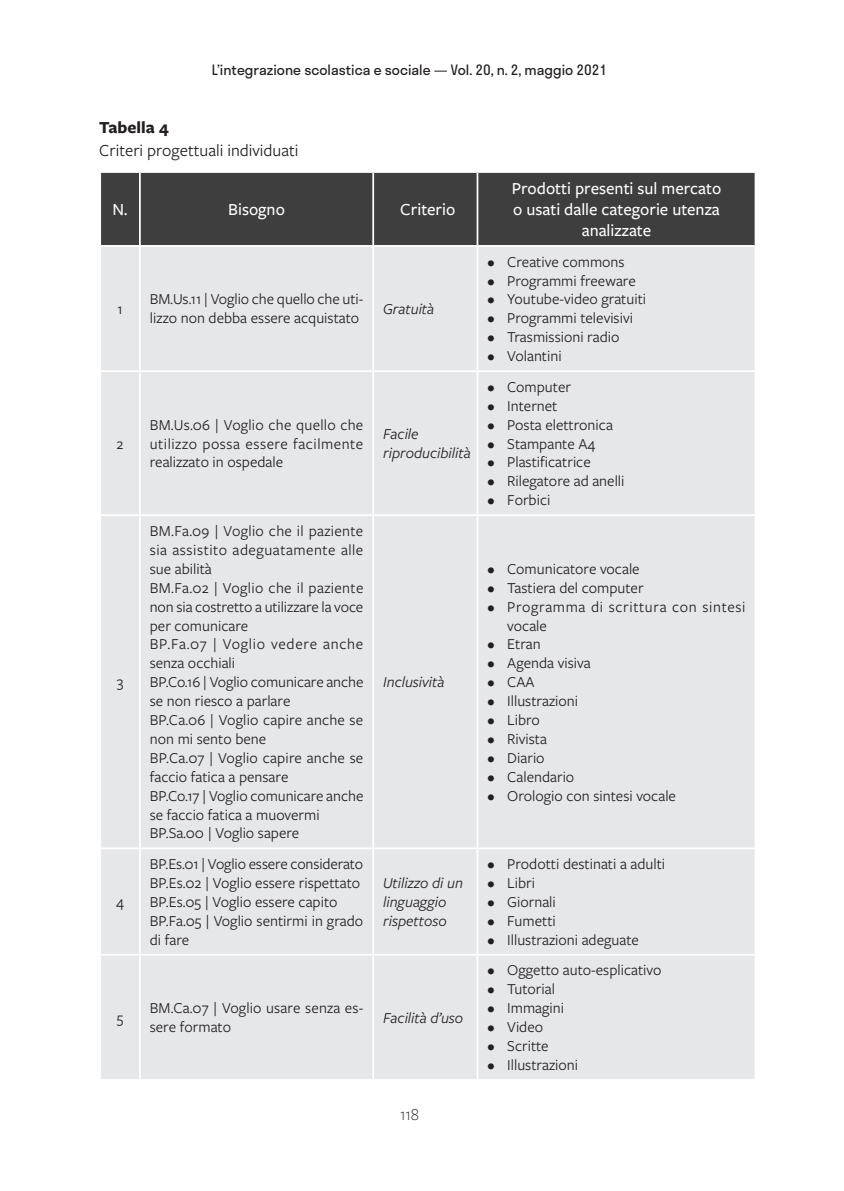
<style>
.page{position:relative;width:844px;height:1191px;background:#fff}
.page>*{position:absolute;margin:0;border:0;box-sizing:border-box;transform-origin:0 0}
.t1{font:500 17.5px/21px "Freight Sans Pro";color:#fff;text-align:center}
.t2{font:17.5px "Freight Sans Pro";color:#231f20}
.t3{font:700 17.5px "Freight Sans Pro";color:#231f20}
.t4{font:300 17.5px "Freight Sans Pro";color:#231f20}
.t5{font:15.75px/18.9px "Freight Sans Pro";color:#231f20}
.t6{font:italic 15.75px/18.9px "Freight Sans Pro";color:#231f20}
.t7{font:15.75px/18.9px "Freight Sans Pro";letter-spacing:.04em;color:#231f20}
.t8{font:14px "Stratos";color:#231f20}
</style>
<div class="page">
<div style="left:101px;top:173px;width:653px;height:72px;background:#3e3e3f"></div>
<div style="left:101px;top:247px;width:653px;height:832px;background:#e6e7e9"></div>
<hr style="left:139px;top:173px;width:2px;height:72px;background:#fff">
<hr style="left:372px;top:173px;width:2px;height:72px;background:#fff">
<hr style="left:476px;top:173px;width:2px;height:72px;background:#fff">
<hr style="left:139px;top:247px;width:2px;height:123px;background:#fff">
<hr style="left:372px;top:247px;width:2px;height:123px;background:#fff">
<hr style="left:476px;top:247px;width:2px;height:123px;background:#fff">
<hr style="left:99px;top:370px;width:41px;height:2px;background:#fff">
<hr style="left:140px;top:370px;width:233px;height:2px;background:#fff">
<hr style="left:139px;top:372px;width:2px;height:142px;background:#fff">
<hr style="left:373px;top:370px;width:104px;height:2px;background:#fff">
<hr style="left:372px;top:372px;width:2px;height:142px;background:#fff">
<hr style="left:477px;top:370px;width:279px;height:2px;background:#fff">
<hr style="left:476px;top:372px;width:2px;height:142px;background:#fff">
<hr style="left:99px;top:514px;width:41px;height:2px;background:#fff">
<hr style="left:140px;top:514px;width:233px;height:2px;background:#fff">
<hr style="left:139px;top:516px;width:2px;height:331px;background:#fff">
<hr style="left:373px;top:514px;width:104px;height:2px;background:#fff">
<hr style="left:372px;top:516px;width:2px;height:331px;background:#fff">
<hr style="left:477px;top:514px;width:279px;height:2px;background:#fff">
<hr style="left:476px;top:516px;width:2px;height:331px;background:#fff">
<hr style="left:99px;top:847px;width:41px;height:2px;background:#fff">
<hr style="left:140px;top:847px;width:233px;height:2px;background:#fff">
<hr style="left:139px;top:849px;width:2px;height:104px;background:#fff">
<hr style="left:373px;top:847px;width:104px;height:2px;background:#fff">
<hr style="left:372px;top:849px;width:2px;height:104px;background:#fff">
<hr style="left:477px;top:847px;width:279px;height:2px;background:#fff">
<hr style="left:476px;top:849px;width:2px;height:104px;background:#fff">
<hr style="left:99px;top:953px;width:41px;height:2px;background:#fff">
<hr style="left:140px;top:953px;width:233px;height:2px;background:#fff">
<hr style="left:139px;top:955px;width:2px;height:124px;background:#fff">
<hr style="left:373px;top:953px;width:104px;height:2px;background:#fff">
<hr style="left:372px;top:955px;width:2px;height:124px;background:#fff">
<hr style="left:477px;top:953px;width:279px;height:2px;background:#fff">
<hr style="left:476px;top:955px;width:2px;height:124px;background:#fff">
<p class="t8" style="left:212px;top:58px;width:397px">L’integrazione scolastica e sociale — Vol. 20, n. 2, maggio 2021</p>
<p class="t3" style="left:99px;top:116px;width:71px">Tabella 4</p>
<p class="t2" style="left:99px;top:139px;width:201px">Criteri progettuali individuati</p>
<p class="t1" style="left:112px;top:198px;width:17px">N.</p>
<p class="t1" style="left:228px;top:198px;width:58px">Bisogno</p>
<p class="t1" style="left:400px;top:198px;width:57px">Criterio</p>
<p class="t5" style="left:117px;top:299px;width:7px">1</p>
<p class="t5" style="left:150px;top:289px;width:215px">BM.Us.11 | Voglio che quello che uti&shy;lizzo non debba essere acquistato</p>
<p class="t6" style="left:383px;top:299px;width:52px">Gratuità</p>
<p class="t5" style="left:116px;top:433px;width:8px">2</p>
<p class="t5" style="left:117px;top:672px;width:8px">3</p>
<p class="t5" style="left:116px;top:891px;width:9px">4</p>
<p class="t5" style="left:117px;top:1007px;width:8px">5</p>
<p class="t5" style="left:150px;top:414px;width:215px;text-align:justify">BM.Us.06 | Voglio che quello che utilizzo possa essere facilmente realizzato in ospedale</p>
<p class="t6" style="left:383px;top:424px;width:89px">Facile riproducibilità</p>
<p class="t5" style="left:150px;top:521px;width:215px">BM.Fa.09 | Voglio che il paziente sia assistito adeguatamente alle sue abilità<br>BM.Fa.02 | Voglio che il paziente non sia costretto a utilizzare la voce per comunicare<br>BP.Fa.07 | Voglio vedere anche senza occhiali<br>BP.Co.16 | Voglio comunicare anche se non riesco a parlare<br>BP.Ca.06 | Voglio capire anche se non mi sento bene<br>BP.Ca.07 | Voglio capire anche se faccio fatica a pensare<br>BP.Co.17 | Voglio comunicare anche se faccio fatica a muovermi<br>BP.Sa.00 | Voglio sapere</p>
<p class="t5" style="left:150px;top:854px;width:215px">BP.Es.01 | Voglio essere considerato<br>BP.Es.02 | Voglio essere rispettato<br>BP.Es.05 | Voglio essere capito<br>BP.Fa.05 | Voglio sentirmi in grado di fare</p>
<p class="t6" style="left:383px;top:672px;width:63px">Inclusività</p>
<p class="t6" style="left:383px;top:873px;width:81px">Utilizzo di un linguaggio rispettoso</p>
<p class="t5" style="left:150px;top:998px;width:215px">BM.Ca.07 | Voglio usare senza es&shy;sere formato</p>
<p class="t6" style="left:383px;top:1007px;width:82px">Facilità d’uso</p>
<p class="t4" style="left:400px;top:1102px;width:21px">118</p>
<p class="t1" style="left:511px;top:177px;width:211px">Prodotti presenti sul mercato o usati dalle categorie utenza analizzate</p>
<p class="t5" style="left:487px;top:251px;width:139px">• Creative commons</p>
<p class="t5" style="left:487px;top:270px;width:150px">• Programmi freeware</p>
<p class="t5" style="left:487px;top:289px;width:160px">• Youtube-video gratuiti</p>
<p class="t5" style="left:487px;top:308px;width:147px">• Programmi televisivi</p>
<p class="t5" style="left:487px;top:327px;width:133px">• Trasmissioni radio</p>
<p class="t5" style="left:487px;top:346px;width:76px">• Volantini</p>
<p class="t5" style="left:487px;top:376px;width:85px">• Computer</p>
<p class="t5" style="left:487px;top:395px;width:72px">• Internet</p>
<p class="t5" style="left:487px;top:414px;width:127px">• Posta elettronica</p>
<p class="t5" style="left:487px;top:433px;width:109px">• Stampante A4</p>
<p class="t5" style="left:487px;top:452px;width:105px">• Plastificatrice</p>
<p class="t5" style="left:487px;top:471px;width:138px">• Rilegatore ad anelli</p>
<p class="t5" style="left:487px;top:490px;width:64px">• Forbici</p>
<p class="t5" style="left:487px;top:558px;width:154px">• Comunicatore vocale</p>
<p class="t5" style="left:487px;top:577px;width:158px">• Tastiera del computer</p>
<p class="t7" style="left:507px;top:596px;width:240px;text-indent:-20px">• Programma di scrittura con sintesi vocale</p>
<p class="t5" style="left:487px;top:634px;width:55px">• Etran</p>
<p class="t5" style="left:487px;top:653px;width:105px">• Agenda visiva</p>
<p class="t5" style="left:487px;top:672px;width:49px">• CAA</p>
<p class="t5" style="left:487px;top:691px;width:92px">• Illustrazioni</p>
<p class="t5" style="left:487px;top:710px;width:54px">• Libro</p>
<p class="t5" style="left:487px;top:728px;width:61px">• Rivista</p>
<p class="t5" style="left:487px;top:747px;width:59px">• Diario</p>
<p class="t5" style="left:487px;top:766px;width:88px">• Calendario</p>
<p class="t5" style="left:487px;top:785px;width:190px">• Orologio con sintesi vocale</p>
<p class="t5" style="left:487px;top:854px;width:179px">• Prodotti destinati a adulti</p>
<p class="t5" style="left:487px;top:873px;width:49px">• Libri</p>
<p class="t5" style="left:487px;top:891px;width:70px">• Giornali</p>
<p class="t5" style="left:487px;top:910px;width:70px">• Fumetti</p>
<p class="t5" style="left:487px;top:929px;width:153px">• Illustrazioni adeguate</p>
<p class="t5" style="left:487px;top:960px;width:175px">• Oggetto auto-esplicativo</p>
<p class="t5" style="left:487px;top:979px;width:69px">• Tutorial</p>
<p class="t5" style="left:487px;top:998px;width:78px">• Immagini</p>
<p class="t5" style="left:487px;top:1017px;width:57px">• Video</p>
<p class="t5" style="left:487px;top:1035px;width:63px">• Scritte</p>
<p class="t5" style="left:487px;top:1054px;width:92px">• Illustrazioni</p>
</div>
